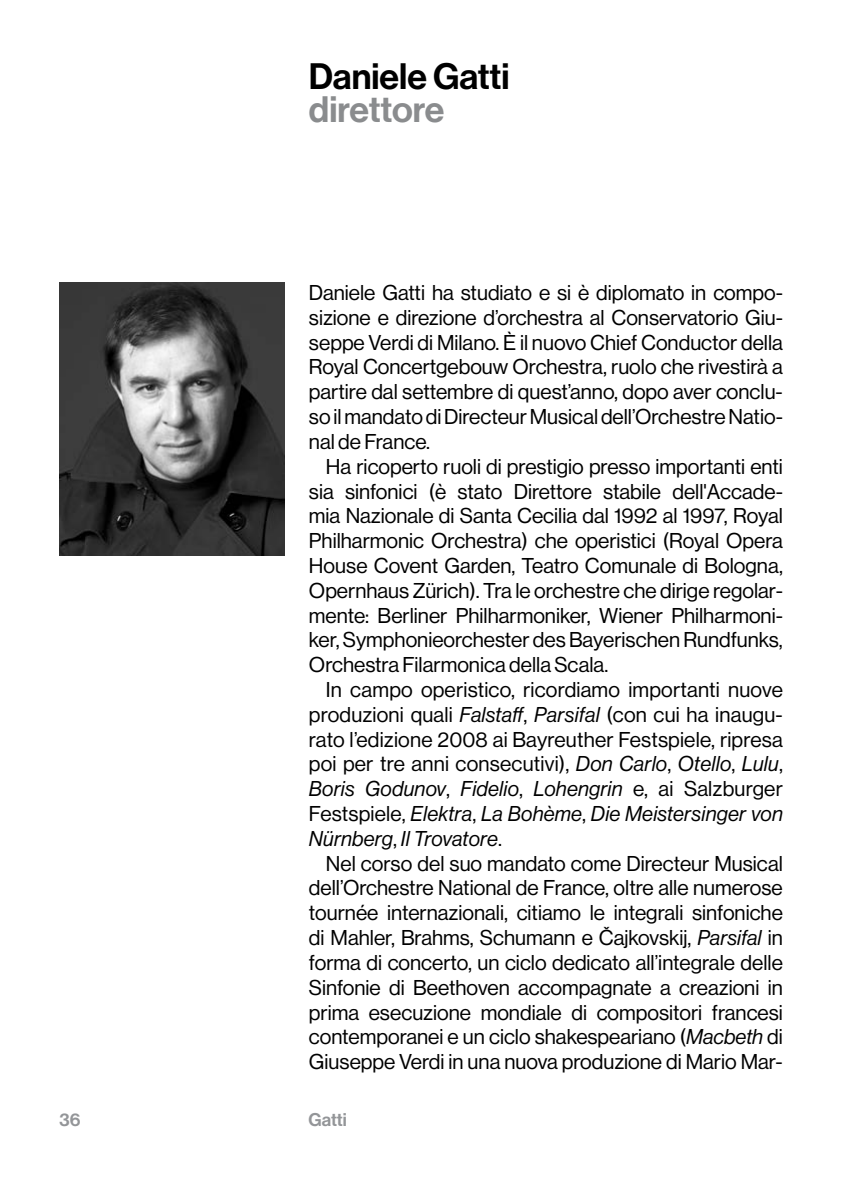
<style>
.page{position:relative;width:851px;height:1191px;background:#fff}
.page>*{position:absolute;margin:0;border:0;box-sizing:border-box;transform-origin:0 0}
.t1{font:500 36px "Haas Grot Disp 65";color:#000}
.t2{font:500 36px "Haas Grot Disp 65";letter-spacing:-.01em;color:#8a8c8e}
.t3{font:21px/24.8px "Haas Grot Disp 55 Roman";color:#000;text-align:justify}
.t4{font:italic 21px/24.8px "Haas Grot Disp 56";letter-spacing:.01em;color:#000;text-align:justify}
.t5{font:500 18px "Haas Grot Disp 65";color:#939598}
.s1{font-family:"Haas Grot Disp 56";font-style:italic}
.s2{font-family:"Haas Grot Disp 55 Roman";font-style:normal}
</style>
<div class="page">
<img style="left:60px;top:283px;width:224px;height:273px">
<h1 class="t1" style="left:309px;top:55px;width:202px">Daniele Gatti</h1>
<h1 class="t2" style="left:309px;top:89px;width:137px">direttore</h1>
<p class="t3" style="left:309px;top:280px;width:475px">Daniele Gatti ha studiato e si è diplomato in compo&shy;sizione e direzione d’orchestra al Conservatorio Giu&shy;seppe Verdi di Milano. È il nuovo Chief Conductor della Royal Concertgebouw Orchestra, ruolo che rivestirà a partire dal settembre di quest’anno, dopo aver conclu&shy;so il mandato di Directeur Musical dell’Orchestre Natio&shy;nal de France.</p>
<p class="t3" style="left:309px;top:454px;width:475px;text-indent:17px">Ha ricoperto ruoli di prestigio presso importanti enti sia sinfonici (è stato Direttore stabile dell'Accade&shy;mia Nazionale di Santa Cecilia dal 1992 al 1997, Royal Philharmonic Orchestra) che operistici (Royal Opera House Covent Garden, Teatro Comunale di Bologna, Opernhaus Zürich). Tra le orchestre che dirige regolar&shy;mente: Berliner Philharmoniker, Wiener Philharmoni&shy;ker, Symphonieorchester des Bayerischen Rundfunks, Orchestra Filarmonica della Scala.</p>
<p class="t3" style="left:309px;top:677px;width:475px;text-indent:17px">In campo operistico, ricordiamo importanti nuove produzioni quali <span class="s1">Falstaff</span>, <span class="s1">Parsifal</span> (con cui ha inaugu&shy;rato l’edizione 2008 ai Bayreuther Festspiele, ripresa poi per tre anni consecutivi), <span class="s1">Don Carlo</span>, <span class="s1">Otello</span>, <span class="s1">Lulu</span>,</p>
<p class="t4" style="left:309px;top:776px;width:475px">Boris Godunov<span class="s2">,</span> Fidelio<span class="s2">,</span> Lohengrin <span class="s2">e, ai Salzburger Festspiele,</span> Elektra<span class="s2">,</span> La Bohème<span class="s2">,</span> Die Meistersinger von Nürnberg<span class="s2">,</span> Il Trovatore<span class="s2">.</span></p>
<p class="t3" style="left:309px;top:851px;width:475px;text-indent:17px">Nel corso del suo mandato come Directeur Musical dell’Orchestre National de France, oltre alle numerose tournée internazionali, citiamo le integrali sinfoniche di Mahler, Brahms, Schumann e Čajkovskij, <span class="s1">Parsifal</span> in forma di concerto, un ciclo dedicato all’integrale delle Sinfonie di Beethoven accompagnate a creazioni in prima esecuzione mondiale di compositori francesi contemporanei e un ciclo shakespeariano (<span class="s1">Macbeth</span> di Giuseppe Verdi in una nuova produzione di Mario Mar-</p>
<p class="t5" style="left:60px;top:1109px;width:22px">36</p>
<p class="t5" style="left:308px;top:1109px;width:40px">Gatti</p>
</div>
